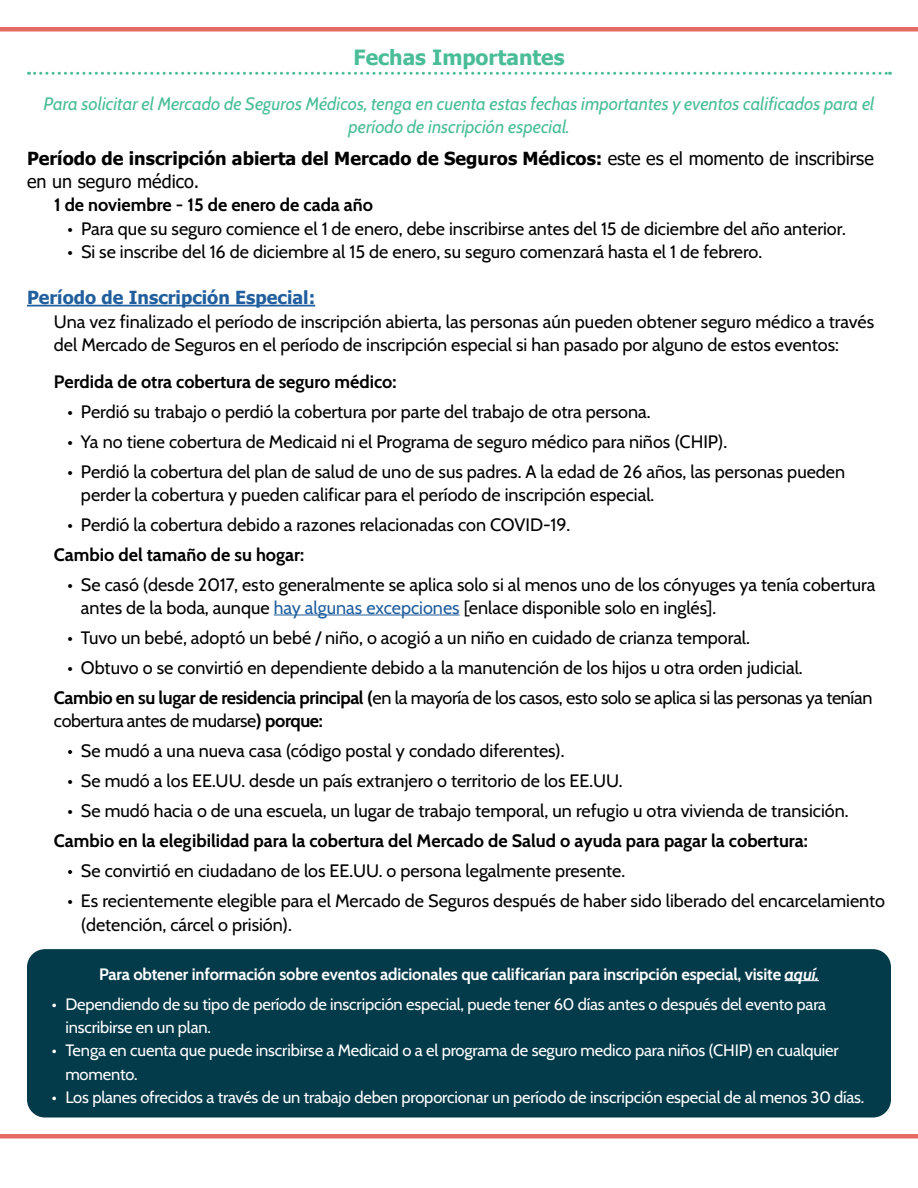
<style>
.page{position:relative;width:918px;height:1188px;background:#fff}
.page>*{position:absolute;margin:0;border:0;box-sizing:border-box;transform-origin:0 0}
.t1{font:700 21px "Tahoma";color:#4abd98}
.t2{font:18px/23.2px "Cabin";color:#000}
.t3{font:700 18px "Cabin";color:#000}
.t4{font:italic 18px/23.2px "Cabin";color:#4abd98;text-align:center}
.t5{font:700 18px/23.2px "Tahoma";color:#000}
.t6{font:18px "Cabin";letter-spacing:-.02em;color:#000}
.t7{font:700 18px "Tahoma";color:#215e9e}
.t8{font:16.5px/23.2px "Cabin";letter-spacing:-.01em;color:#fff}
.t9{font:700 16.5px "Cabin";letter-spacing:-.01em;color:#fff}
.s1{font-weight:400}
.s2{color:#215e9e}
.s3{font-weight:700}
.s4{font-style:italic}
</style>
<div class="page">
<div style="left:0;top:27px;width:918px;height:5px;background:#e46a62"></div>
<hr style="left:0;top:1134px;width:918px;height:4px;background:#e46a62">
<div style="left:27px;top:949px;width:864px;height:169px;background:#033b4b;border-radius:18px"></div>
<svg style="left:35px;top:72px;width:856px;height:3px"></svg>
<hr style="left:27px;top:305px;width:288px;height:1px;background:#215e9e">
<hr style="left:274px;top:615px;width:186px;height:1px;background:#215e9e">
<hr style="left:785px;top:980px;width:34px;height:1px;background:#fff">
<p class="t1" style="left:354px;top:43px;width:212px">Fechas Importantes</p>
<p class="t4" style="left:44px;top:90px;width:832px">Para solicitar el Mercado de Seguros Médicos, tenga en cuenta estas fechas importantes y eventos calificados para el período de inscripción especial.</p>
<p class="t5" style="left:27px;top:147px;width:848px">Período de inscripción abierta del Mercado de Seguros Médicos: <span class="s1">este es el momento de inscribirse en un seguro médico.</span></p>
<p class="t3" style="left:54px;top:191px;width:321px">1 de noviembre - 15 de enero de cada año</p>
<p class="t2" style="left:68px;top:215px;width:780px">• Para que su seguro comience el 1 de enero, debe inscribirse antes del 15 de diciembre del año anterior.</p>
<p class="t2" style="left:68px;top:239px;width:696px">• Si se inscribe del 16 de diciembre al 15 de enero, su seguro comenzará hasta el 1 de febrero.</p>
<p class="t7" style="left:27px;top:285px;width:290px">Período de Inscripción Especial:</p>
<p class="t2" style="left:54px;top:308px;width:822px">Una vez finalizado el período de inscripción abierta, las personas aún pueden obtener seguro médico a través del Mercado de Seguros en el período de inscripción especial si han pasado por alguno de estos eventos:</p>
<p class="t3" style="left:54px;top:367px;width:344px">Perdida de otra cobertura de seguro médico:</p>
<p class="t2" style="left:67px;top:399px;width:585px">• Perdió su trabajo o perdió la cobertura por parte del trabajo de otra persona.</p>
<p class="t2" style="left:67px;top:429px;width:661px">• Ya no tiene cobertura de Medicaid ni el Programa de seguro médico para niños (CHIP).</p>
<p class="t2" style="left:81px;top:459px;width:766px;text-indent:-14px">• Perdió la cobertura del plan de salud de uno de sus padres. A la edad de 26 años, las personas pueden perder la cobertura y pueden calificar para el período de inscripción especial.</p>
<p class="t2" style="left:67px;top:512px;width:504px">• Perdió la cobertura debido a razones relacionadas con COVID-19.</p>
<p class="t3" style="left:54px;top:540px;width:252px">Cambio del tamaño de su hogar:</p>
<p class="t2" style="left:81px;top:572px;width:796px;text-indent:-14px">• Se casó (desde 2017, esto generalmente se aplica solo si al menos uno de los cónyuges ya tenía cobertura antes de la boda, aunque <span class="s2">hay algunas excepciones</span> [enlace disponible solo en inglés].</p>
<p class="t2" style="left:67px;top:625px;width:684px">• Tuvo un bebé, adoptó un bebé / niño, o acogió a un niño en cuidado de crianza temporal.</p>
<p class="t2" style="left:54px;top:652px;width:820px;line-height:30px;text-indent:14px">• Obtuvo o se convirtió en dependiente debido a la manutención de los hijos u otra orden judicial.<br><span class="s3">Cambio en su lugar de residencia principal (</span>en la mayoría de los casos, esto solo se aplica si las personas ya tenían</p>
<p class="t6" style="left:54px;top:707px;width:270px">cobertura antes de mudarse<span class="s3">) porque:</span></p>
<p class="t2" style="left:67px;top:738px;width:499px">• Se mudó a una nueva casa (código postal y condado diferentes).</p>
<p class="t2" style="left:67px;top:768px;width:557px">• Se mudó a los EE.UU. desde un país extranjero o territorio de los EE.UU.</p>
<p class="t2" style="left:67px;top:798px;width:783px">• Se mudó hacia o de una escuela, un lugar de trabajo temporal, un refugio u otra vivienda de transición.</p>
<p class="t3" style="left:54px;top:827px;width:755px">Cambio en la elegibilidad para la cobertura del Mercado de Salud o ayuda para pagar la cobertura:</p>
<p class="t2" style="left:67px;top:858px;width:559px">• Se convirtió en ciudadano de los EE.UU. o persona legalmente presente.</p>
<p class="t2" style="left:81px;top:888px;width:806px;text-indent:-14px">• Es recientemente elegible para el Mercado de Seguros después de haber sido liberado del encarcelamiento (detención, cárcel o prisión).</p>
<p class="t9" style="left:99px;top:961px;width:721px">Para obtener información sobre eventos adicionales que calificarían para inscripción especial, visite <span class="s4">aquí.</span></p>
<p class="t8" style="left:65px;top:991px;width:762px;text-indent:-13px">• Dependiendo de su tipo de período de inscripción especial, puede tener 60 días antes o después del evento para inscribirse en un plan.</p>
<p class="t8" style="left:65px;top:1038px;width:775px;text-indent:-13px">• Tenga en cuenta que puede inscribirse a Medicaid o a el programa de seguro medico para niños (CHIP) en cualquier momento.</p>
<p class="t8" style="left:52px;top:1084px;width:814px">• Los planes ofrecidos a través de un trabajo deben proporcionar un período de inscripción especial de al menos 30 días.</p>
</div>
